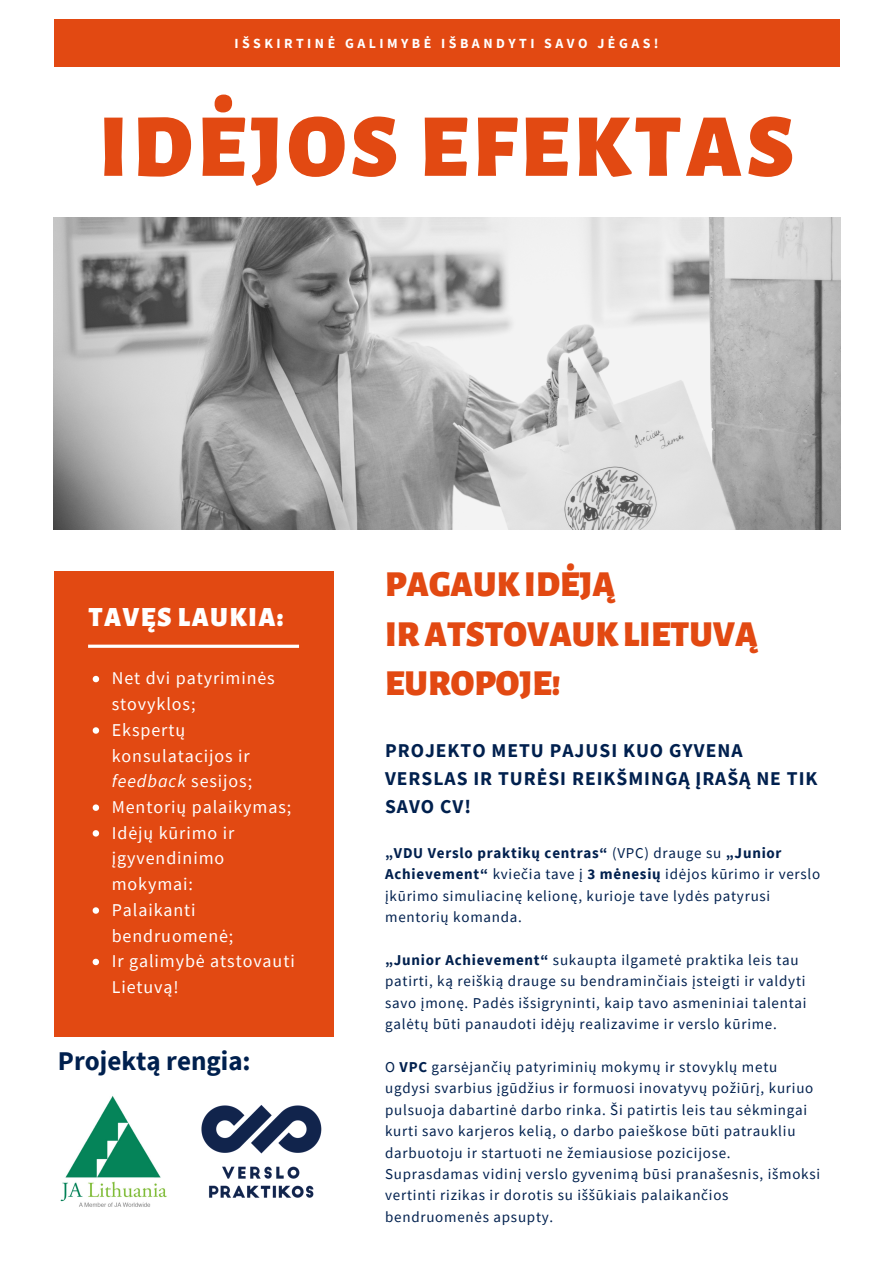
<style>
.page{position:relative;width:894px;height:1264px;background:#fff}
.page>*{position:absolute;margin:0;border:0;box-sizing:border-box;transform-origin:0 0}
.t1{font:900 90px "Alegreya Sans SC";letter-spacing:.05em;color:#e24912}
.t2{font:900 36px/49.5px "Alegreya Sans SC";color:#e24912}
.t3{font:900 27.45px "Alegreya Sans SC";letter-spacing:.05em;color:#fff}
.t4{font:700 27px "Source Sans Pro";color:#00204e}
.t5{font:700 19.5px/28.2px "Source Sans Pro";letter-spacing:.05em;color:#00204e}
.t6{font:18px/25.7px "Source Sans Pro";letter-spacing:.05em;color:#fff}
.t7{font:15px/21.5px "Source Sans Pro";letter-spacing:.05em;color:#00204e}
.t8{font:700 13.95px "Source Sans Pro";letter-spacing:.25em;color:#fff}
.s1{font-style:italic}
.s2{font-weight:700}
</style>
<div class="page">
<div style="left:54px;top:20px;width:785px;height:46px;background:#e24912"></div>
<img style="left:54px;top:217px;width:786px;height:312px">
<div style="left:55px;top:571px;width:278px;height:466px;background:#e24912"></div>
<svg style="left:93px;top:676px;width:6px;height:6px"></svg>
<svg style="left:93px;top:727px;width:6px;height:6px"></svg>
<svg style="left:93px;top:804px;width:6px;height:6px"></svg>
<svg style="left:93px;top:830px;width:6px;height:6px"></svg>
<svg style="left:93px;top:907px;width:6px;height:6px"></svg>
<svg style="left:93px;top:958px;width:6px;height:7px"></svg>
<svg style="left:88px;top:644px;width:211px;height:4px"></svg>
<img style="left:60px;top:1125px;width:36px;height:82px">
<img style="left:96px;top:1096px;width:226px;height:111px">
<p class="t8" style="left:234px;top:34px;width:426px">IŠSKIRTINĖ GALIMYBĖ IŠBANDYTI SAVO JĖGAS!</p>
<h1 class="t1" style="left:99px;top:95px;width:696px">IDĖJOS EFEKTAS</h1>
<h3 class="t3" style="left:88px;top:601px;width:196px">TAVĘS LAUKIA:</h3>
<p class="t6" style="left:112px;top:665px;width:184px">Net dvi patyriminės stovyklos;<br>Ekspertų konsulatacijos ir <span class="s1">feedback</span> sesijos;<br>Mentorių palaikymas;<br>Idėjų kūrimo ir įgyvendinimo mokymai:<br>Palaikanti bendruomenė;<br>Ir galimybė atstovauti<br>Lietuvą!</p>
<h3 class="t4" style="left:58px;top:1043px;width:194px">Projektą rengia:</h3>
<h2 class="t2" style="left:385px;top:561px;width:374px">PAGAUKIDĖJĄ<br>IRATSTOVAUKLIETUVĄ<br>EUROPOJE!</h2>
<h3 class="t5" style="left:385px;top:735px;width:434px">PROJEKTO METU PAJUSI KUO GYVENA<br>VERSLAS IR TURĖSI REIKŠMINGĄ ĮRAŠĄ NE TIK<br>SAVO CV!</h3>
<p class="t7" style="left:385px;top:841px;width:436px"><span class="s2">„VDU Verslo praktikų centras“</span> (VPC) drauge su <span class="s2">„Junior Achievement“</span> kviečia tave į <span class="s2">3 mėnesių</span> idėjos kūrimo ir verslo įkūrimo simuliacinę kelionę, kurioje tave lydės patyrusi mentorių komanda.</p>
<p class="t7" style="left:385px;top:948px;width:423px"><span class="s2">„Junior Achievement“</span> sukaupta ilgametė praktika leis tau patirti, ką reiškią drauge su bendraminčiais įsteigti ir valdyti savo įmonę. Padės išsigryninti, kaip tavo asmeniniai talentai galėtų būti panaudoti idėjų realizavime ir verslo kūrime.</p>
<p class="t7" style="left:385px;top:1055px;width:436px">O <span class="s2">VPC</span> garsėjančių patyriminių mokymų ir stovyklų metu ugdysi svarbius įgūdžius ir formuosi inovatyvų požiūrį, kuriuo pulsuoja dabartinė darbo rinka. Ši patirtis leis tau sėkmingai kurti savo karjeros kelią, o darbo paieškose būti patraukliu darbuotoju ir startuoti ne žemiausiose pozicijose.<br>Suprasdamas vidinį verslo gyvenimą būsi pranašesnis, išmoksi vertinti rizikas ir dorotis su iššūkiais palaikančios bendruomenės apsupty.</p>
</div>
